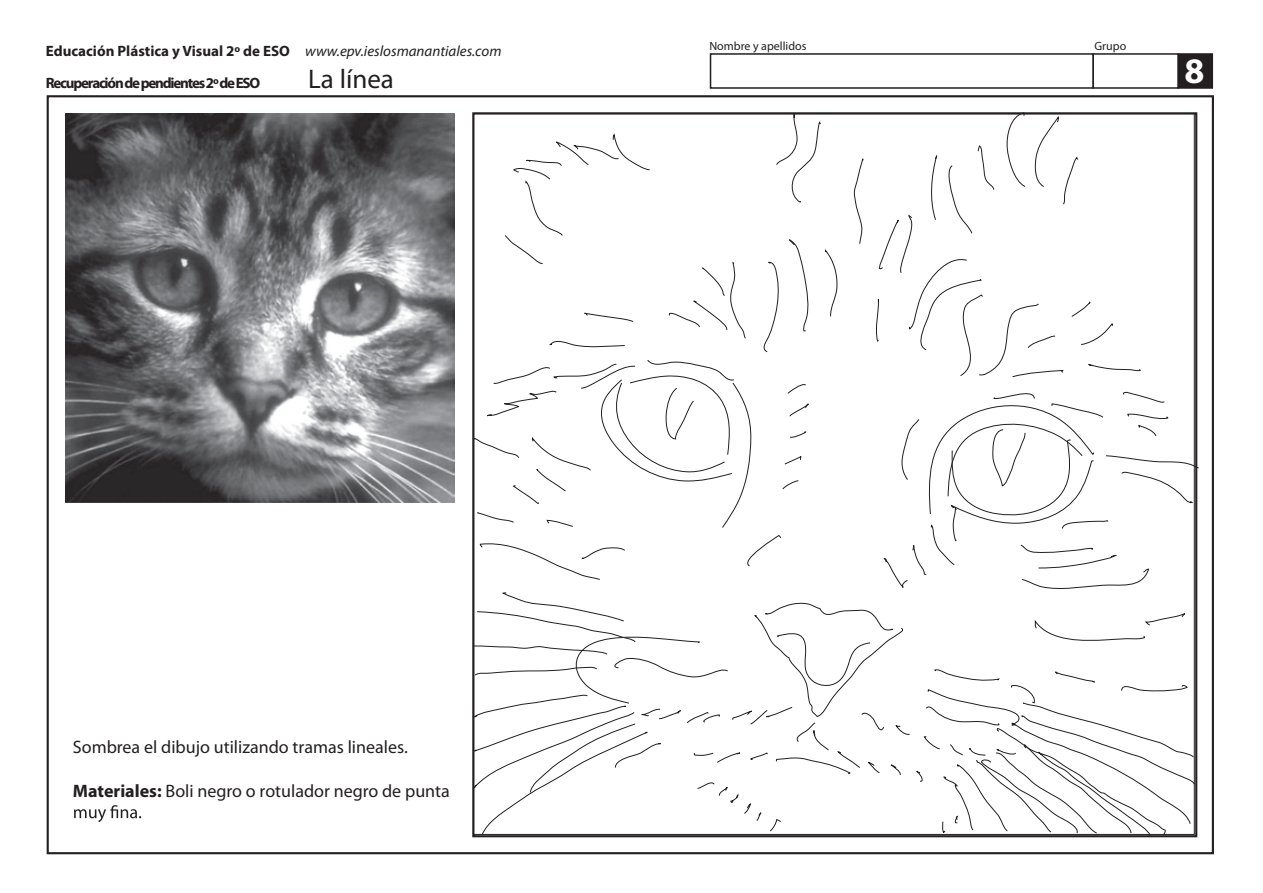
<style>
.page{position:relative;width:1263px;height:893px;background:#fff}
.page>*{position:absolute;margin:0;border:0;box-sizing:border-box;transform-origin:0 0}
.t1{font:700 36px "Myriad Pro";color:#fff}
.t2{font:27px "Myriad Pro";color:#231f20}
.t3{font:18px "Myriad Pro";color:#231f20}
.t4{font:700 15px/32.4px "Myriad Pro";letter-spacing:-.08em;color:#231f20}
.t5{font:12px "Myriad Pro";color:#231f20}
.s1{font-weight:400;font-style:italic}
.s2{font-weight:700}
</style>
<div class="page">
<div style="left:710px;top:53px;width:384px;height:36px;border:2px solid #231f20"></div>
<div style="left:1092px;top:53px;width:87px;height:36px;border:2px solid #231f20"></div>
<div style="left:1177px;top:53px;width:36px;height:36px;background:#231f20;border:2px solid #231f20"></div>
<img style="left:65px;top:113px;width:390px;height:390px">
<svg style="left:472px;top:112px;width:727px;height:725px"></svg>
<svg style="left:74px;top:805px;width:67px;height:17px"></svg>
<p class="t4" style="left:46px;top:34px;width:457px">Educación Plástica y Visual 2º de ESO <span class="s1">www.epv.ieslosmanantiales.com<br></span>Recuperación de pendientes 2º de ESO</p>
<h2 class="t2" style="left:308px;top:63px;width:87px">La línea</h2>
<p class="t5" style="left:709px;top:38px;width:99px">Nombre y apellidos</p>
<p class="t5" style="left:1094px;top:38px;width:33px">Grupo</p>
<h1 class="t1" style="left:1184px;top:47px;width:21px">8</h1>
<p class="t3" style="left:73px;top:736px;width:336px">Sombrea el dibujo utilizando tramas lineales.</p>
<p class="t3" style="left:73px;top:779px;width:379px"><span class="s2">Materiales:</span> Boli negro o rotulador negro de punta</p>
</div>
